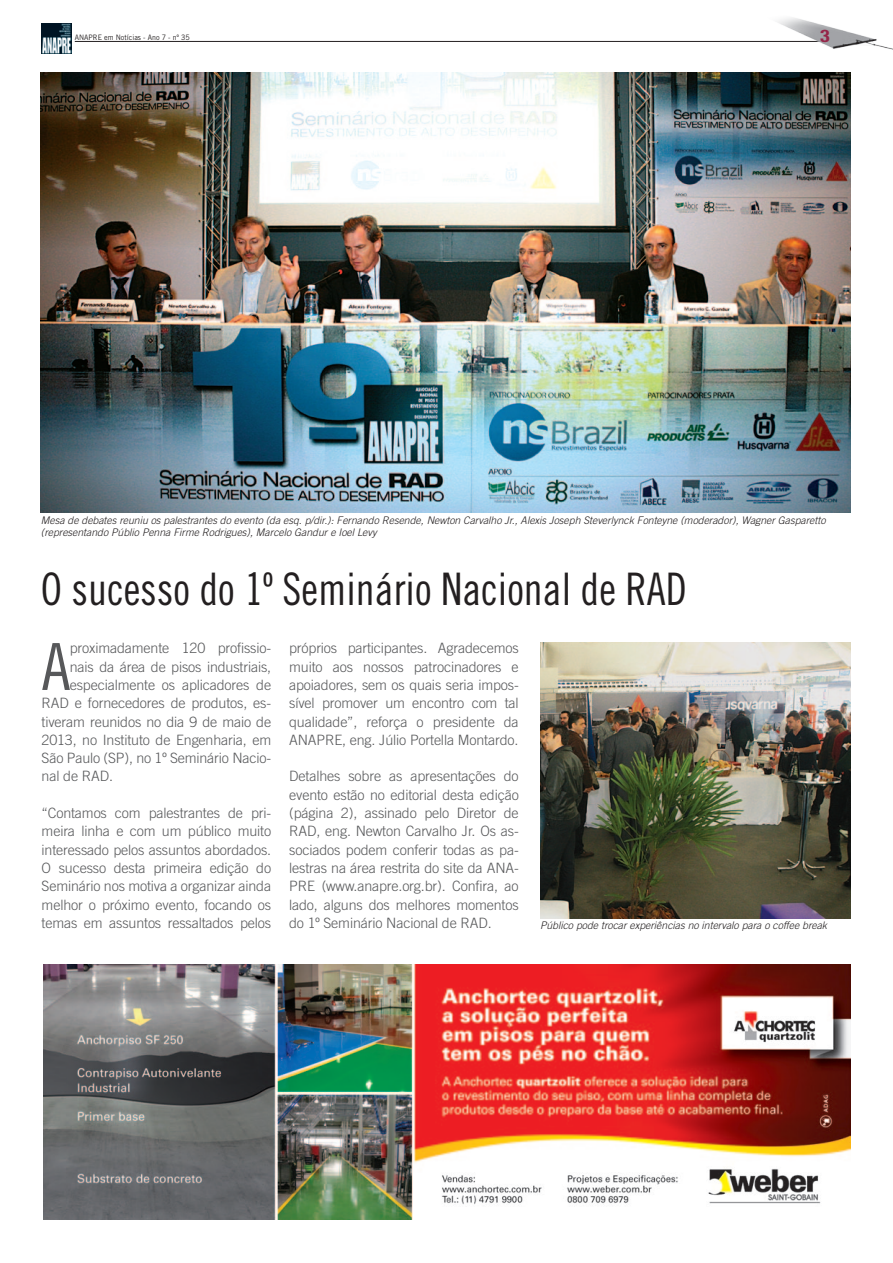
<style>
.page{position:relative;width:893px;height:1263px;background:#fff}
.page>*{position:absolute;margin:0;border:0;box-sizing:border-box;transform-origin:0 0}
.t1{font:64.95px "Trade Gothic Cond Eighteen";color:#57585a}
.t2{font:44.85px "Trade Gothic Cond Eighteen";color:#231f20;scale:.95 1}
.t3{font:16.8px "Trade Gothic Bold Cond Twenty";color:#952649;scale:1.5 1}
.t4{font:300 14.25px/18.3px "Trade Gothic";letter-spacing:-.01em;color:#57585a;text-align:justify}
.t5{font:italic 300 10.5px/12px "Trade Gothic";color:#231f20}
.t6{font:7.5px "Trade Gothic";color:#231f20;scale:.95 1}
</style>
<div class="page">
<hr style="left:75px;top:41px;width:757px;height:1px;background:#231f20">
<img style="left:742px;top:18px;width:151px;height:32px">
<img style="left:42px;top:24px;width:29px;height:29px">
<img style="left:44px;top:964px;width:806px;height:255px">
<img style="left:41px;top:72px;width:809px;height:440px">
<img style="left:540px;top:642px;width:310px;height:277px">
<p class="t6" style="left:75px;top:33px;width:122px">ANAPRE em Notícias - Ano 7 - nº 35</p>
<p class="t3" style="left:820px;top:25px;width:9px">3</p>
<p class="t5" style="left:41px;top:514px;width:786px">Mesa de debates reuniu os palestrantes do evento (da esq. p/dir.): Fernando Resende, Newton Carvalho Jr., Alexis Joseph Steverlynck Fonteyne (moderador), Wagner Gasparetto (representando Públio Penna Firme Rodrigues), Marcelo Gandur e Ioel Levy</p>
<h2 class="t2" style="left:41px;top:562px;width:682px">O sucesso do 1º Seminário Nacional de RAD</h2>
<h1 class="t1" style="left:42px;top:628px;width:30px">A</h1>
<p class="t4" style="left:70px;top:639px;width:203px">proximadamente 120 profissio-</p>
<p class="t4" style="left:70px;top:657px;width:203px">nais da área de pisos industriais,</p>
<p class="t4" style="left:70px;top:675px;width:203px">especialmente os aplicadores de</p>
<p class="t4" style="left:42px;top:694px;width:231px">RAD e fornecedores de produtos, es-</p>
<p class="t4" style="left:42px;top:712px;width:231px">tiveram reunidos no dia 9 de maio de</p>
<p class="t4" style="left:42px;top:730px;width:231px">2013, no Instituto de Engenharia, em</p>
<p class="t4" style="left:42px;top:749px;width:231px">São Paulo (SP), no 1º Seminário Nacio-</p>
<p class="t4" style="left:42px;top:767px;width:73px">nal de RAD.</p>
<p class="t4" style="left:42px;top:804px;width:231px">“Contamos com palestrantes de pri&shy;meira linha e com um público muito interessado pelos assuntos abordados.<br>O sucesso desta primeira edição do Seminário nos motiva a organizar ainda melhor o próximo evento, focando os temas em assuntos ressaltados pelos</p>
<p class="t4" style="left:289px;top:639px;width:231px">próprios participantes. Agradecemos muito aos nossos patrocinadores e apoiadores, sem os quais seria impos&shy;sível promover um encontro com tal qualidade”, reforça o presidente da ANAPRE, eng. Júlio Portella Montardo.</p>
<p class="t4" style="left:289px;top:767px;width:231px">Detalhes sobre as apresentações do evento estão no editorial desta edição (página 2), assinado pelo Diretor de RAD, eng. Newton Carvalho Jr. Os as&shy;sociados podem conferir todas as pa&shy;lestras na área restrita do site da ANA-PRE (www.anapre.org.br). Confira, ao lado, alguns dos melhores momentos do 1º Seminário Nacional de RAD.</p>
<p class="t5" style="left:540px;top:919px;width:289px">Público pode trocar experiências no intervalo para o coffee break</p>
</div>
